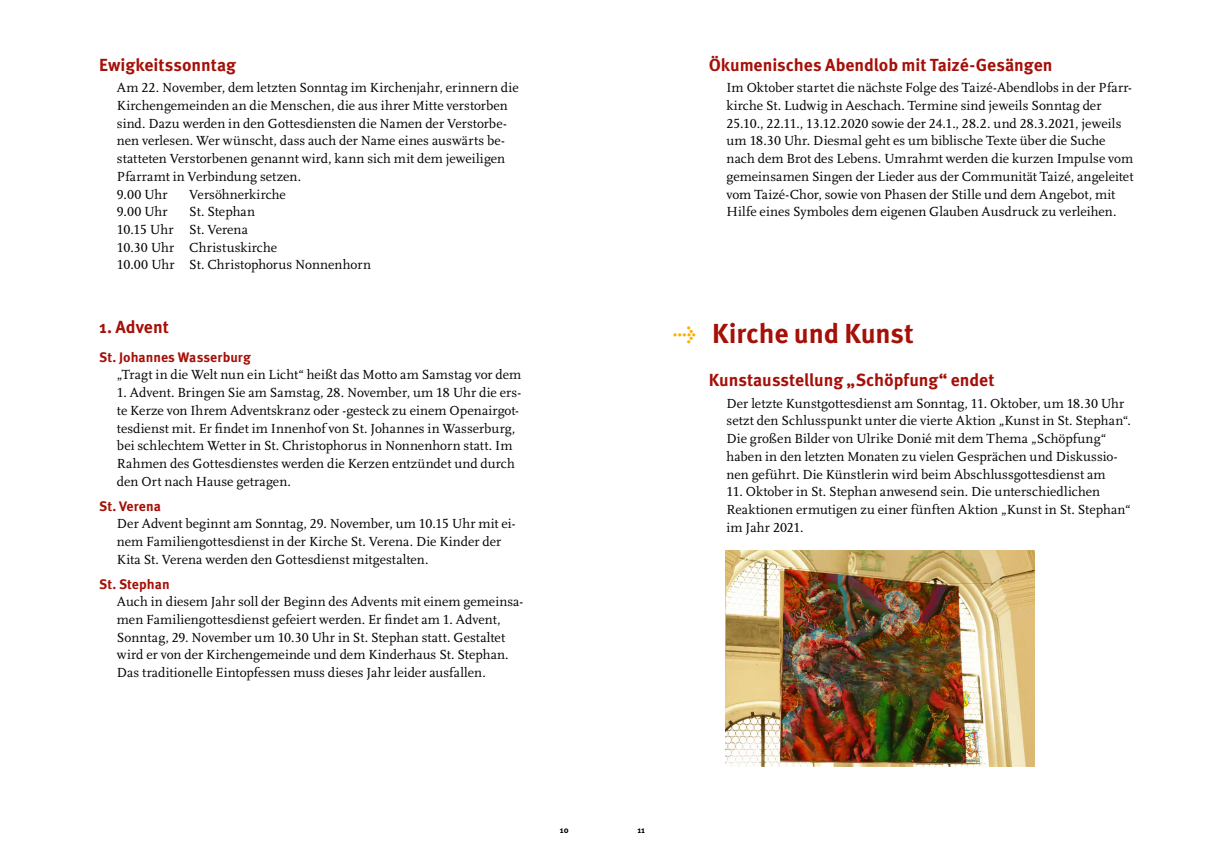
<style>
.page{position:relative;width:1205px;height:851px;background:#fff}
.page>*{position:absolute;margin:0;border:0;box-sizing:border-box;transform-origin:0 0}
.t1{font:700 27.5px "Meta Pro";letter-spacing:-.005em;color:#a51008}
.t2{font:700 17.5px "Meta Pro";color:#a51008}
.t3{font:13.75px/17.8px "Scala LF";letter-spacing:.005em;color:#000}
.t4{font:700 13.75px "Meta Pro";letter-spacing:.005em;color:#a51008}
.t5{font:700 8.75px "Meta Pro";color:#000}
.s1{font-size:18.75px;color:#f9b000}
</style>
<div class="page">
<img style="left:726px;top:550px;width:309px;height:216px">
<p class="t2" style="left:99px;top:54px;width:138px">Ewigkeitssonntag</p>
<p class="t3" style="left:117px;top:79px;width:403px">Am 22. November, dem letzten Sonntag im Kirchenjahr, erinnern die Kirchengemeinden an die Menschen, die aus ihrer Mitte verstorben sind. Dazu werden in den Gottesdiensten die Namen der Verstorbe&shy;nen verlesen. Wer wünscht, dass auch der Name eines auswärts be&shy;statteten Verstorbenen genannt wird, kann sich mit dem jeweiligen Pfarramt in Verbindung setzen.<br>9.00 Uhr</p>
<p class="t3" style="left:189px;top:185px;width:98px">Versöhnerkirche</p>
<p class="t3" style="left:117px;top:203px;width:52px">9.00 Uhr</p>
<p class="t3" style="left:117px;top:203px;width:255px;text-indent:72px">St. Stephan<br>10.15 Uhr St. Verena<br>10.30 Uhr Christuskirche<br>10.00 Uhr St. Christophorus Nonnenhorn</p>
<p class="t2" style="left:99px;top:316px;width:71px">1. Advent</p>
<p class="t4" style="left:99px;top:348px;width:153px">St. Johannes Wasserburg</p>
<p class="t3" style="left:117px;top:366px;width:406px">„Tragt in die Welt nun ein Licht“ heißt das Motto am Samstag vor dem</p>
<p class="t3" style="left:117px;top:384px;width:406px">1. Advent. Bringen Sie am Samstag, 28. November, um 18 Uhr die ers&shy;te Kerze von Ihrem Adventskranz oder -gesteck zu einem Openairgot&shy;tesdienst mit. Er findet im Innenhof von St. Johannes in Wasserburg, bei schlechtem Wetter in St. Christophorus in Nonnenhorn statt. Im Rahmen des Gottesdienstes werden die Kerzen entzündet und durch den Ort nach Hause getragen.</p>
<p class="t4" style="left:99px;top:497px;width:63px">St. Verena</p>
<p class="t3" style="left:117px;top:515px;width:400px">Der Advent beginnt am Sonntag, 29. November, um 10.15 Uhr mit ei&shy;nem Familiengottesdienst in der Kirche St. Verena. Die Kinder der<br>Kita St. Verena werden den Gottesdienst mitgestalten.</p>
<p class="t4" style="left:99px;top:575px;width:72px">St. Stephan</p>
<p class="t3" style="left:117px;top:593px;width:408px">Auch in diesem Jahr soll der Beginn des Advents mit einem gemeinsa&shy;men Familiengottesdienst gefeiert werden. Er findet am 1. Advent, Sonntag, 29. November um 10.30 Uhr in St. Stephan statt. Gestaltet wird er von der Kirchengemeinde und dem Kinderhaus St. Stephan.<br>Das traditionelle Eintopfessen muss dieses Jahr leider ausfallen.</p>
<p class="t2" style="left:709px;top:54px;width:345px">Ökumenisches Abendlob mit Taizé-Gesängen</p>
<p class="t3" style="left:726px;top:79px;width:408px">Im Oktober startet die nächste Folge des Taizé-Abendlobs in der Pfarr&shy;kirche St. Ludwig in Aeschach. Termine sind jeweils Sonntag der 25.10., 22.11., 13.12.2020 sowie der 24.1., 28.2. und 28.3.2021, jeweils um 18.30 Uhr. Diesmal geht es um biblische Texte über die Suche nach dem Brot des Lebens. Umrahmt werden die kurzen Impulse vom gemeinsamen Singen der Lieder aus der Communität Taizé, angeleitet vom Taizé-Chor, sowie von Phasen der Stille und dem Angebot, mit Hilfe eines Symboles dem eigenen Glauben Ausdruck zu verleihen.</p>
<h1 class="t1" style="left:673px;top:316px;width:242px"><span class="s1">→</span> Kirche und Kunst</h1>
<p class="t2" style="left:709px;top:369px;width:287px">Kunstausstellung „Schöpfung“ endet</p>
<p class="t3" style="left:726px;top:394px;width:406px">Der letzte Kunstgottesdienst am Sonntag, 11. Oktober, um 18.30 Uhr setzt den Schlusspunkt unter die vierte Aktion „Kunst in St. Stephan“.<br>Die großen Bilder von Ulrike Donié mit dem Thema „Schöpfung“ haben in den letzten Monaten zu vielen Gesprächen und Diskussio&shy;nen geführt. Die Künstlerin wird beim Abschlussgottesdienst am</p>
<p class="t3" style="left:726px;top:483px;width:406px">11. Oktober in St. Stephan anwesend sein. Die unterschiedlichen<br>Reaktionen ermutigen zu einer fünften Aktion „Kunst in St. Stephan“ im Jahr 2021.</p>
<p class="t5" style="left:560px;top:824px;width:10px">10</p>
<p class="t5" style="left:637px;top:824px;width:9px">11</p>
</div>
